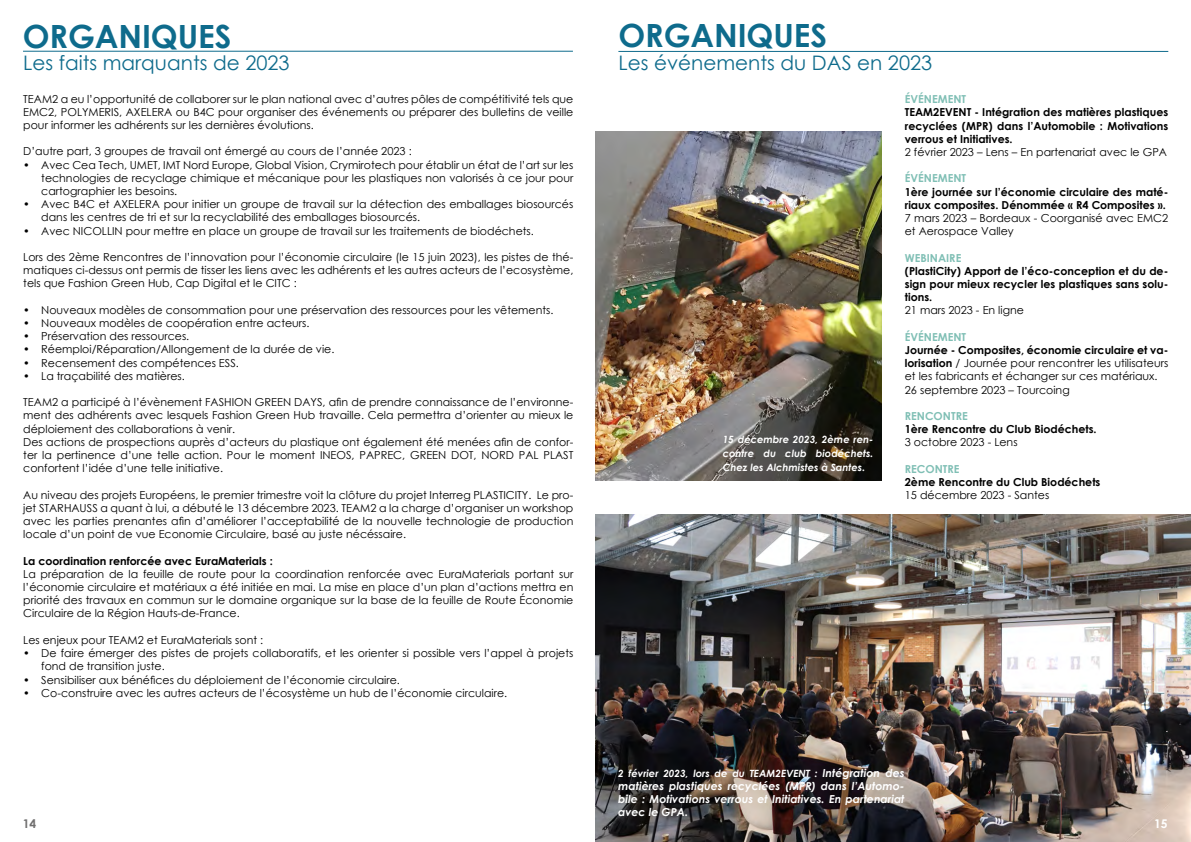
<style>
.page{position:relative;width:1191px;height:842px;background:#fff}
.page>*{position:absolute;margin:0;border:0;box-sizing:border-box;transform-origin:0 0}
.t1{font:700 32px "Century Gothic";color:#0e6b8c}
.t2{font:20px "Century Gothic";color:#0e6b8c}
.t3{font:700 12px "Century Gothic";color:#706f6f}
.t4{font:700 12px "Century Gothic";color:#fff}
.t5{font:11px/13.2px "Century Gothic";color:#000;text-align:justify}
.t6{font:700 11px/13.2px "Century Gothic";color:#000;text-align:justify}
.t7{font:italic 700 11px/13.2px "Century Gothic";color:#fff;text-align:justify}
.t8{font:700 11px "Century Gothic";color:#80bfb5}
.t9{font:italic 700 10px/14px "Century Gothic";color:#fff;text-align:justify}
.s1{font-weight:700}
.s2{font-size:11px}
</style>
<div class="page">
<img style="left:595px;top:514px;width:596px;height:328px">
<hr style="left:23px;top:51px;width:550px;height:1px;background:#0e6b8c">
<hr style="left:618px;top:51px;width:550px;height:1px;background:#0e6b8c">
<img style="left:595px;top:132px;width:287px;height:348px">
<h1 class="t1" style="left:23px;top:12px;width:210px">ORGANIQUES</h1>
<h2 class="t2" style="left:23px;top:49px;width:268px">Les faits marquants de 2023</h2>
<p class="t5" style="left:23px;top:93px;width:551px">TEAM2 a eu l’opportunité de collaborer sur le plan national avec d’autres pôles de compétitivité tels que EMC2, POLYMERIS, AXELERA ou B4C pour organiser des événements ou préparer des bulletins de veille pour informer les adhérents sur les dernières évolutions.</p>
<p class="t5" style="left:23px;top:145px;width:390px">D’autre part, 3 groupes de travail ont émergé au cours de l’année 2023 :</p>
<p class="t5" style="left:41px;top:158px;width:533px;text-indent:-18px">• Avec Cea Tech, UMET, IMT Nord Europe, Global Vision, Crymirotech pour établir un état de l’art sur les technologies de recyclage chimique et mécanique pour les plastiques non valorisés à ce jour pour cartographier les besoins.</p>
<p class="t5" style="left:41px;top:197px;width:533px;text-indent:-18px">• Avec B4C et AXELERA pour initier un groupe de travail sur la détection des emballages biosourcés dans les centres de tri et sur la recyclabilité des emballages biosourcés.</p>
<p class="t5" style="left:23px;top:224px;width:512px">• Avec NICOLLIN pour mettre en place un groupe de travail sur les traitements de biodéchets.</p>
<p class="t5" style="left:23px;top:250px;width:551px">Lors des 2ème Rencontres de l’innovation pour l’économie circulaire (le 15 juin 2023), les pistes de thé&shy;matiques ci-dessus ont permis de tisser les liens avec les adhérents et les autres acteurs de l’ecosystème, tels que Fashion Green Hub, Cap Digital et le CITC :</p>
<p class="t5" style="left:23px;top:303px;width:532px">• Nouveaux modèles de consommation pour une préservation des ressources pour les vêtements.</p>
<p class="t5" style="left:23px;top:316px;width:288px">• Nouveaux modèles de coopération entre acteurs.</p>
<p class="t5" style="left:23px;top:329px;width:167px">• Préservation des ressources.</p>
<p class="t5" style="left:23px;top:343px;width:313px">• Réemploi/Réparation/Allongement de la durée de vie.</p>
<p class="t5" style="left:23px;top:356px;width:217px">• Recensement des compétences ESS.</p>
<p class="t5" style="left:23px;top:369px;width:163px">• La traçabilité des matières.</p>
<p class="t5" style="left:23px;top:395px;width:551px;text-align:left">TEAM2 a participé à l’évènement FASHION GREEN DAYS, afin de prendre connaissance de l’environne&shy;ment des adhérents avec lesquels Fashion Green Hub travaille. Cela permettra d’orienter au mieux le déploiement des collaborations à venir.<br>Des actions de prospections auprès d’acteurs du plastique ont également été menées afin de confor&shy;ter la pertinence d’une telle action. Pour le moment INEOS, PAPREC, GREEN DOT, NORD PAL PLAST confortent l’idée d’une telle initiative.</p>
<p class="t5" style="left:23px;top:488px;width:551px">Au niveau des projets Européens, le premier trimestre voit la clôture du projet Interreg PLASTICITY. Le pro&shy;jet STARHAUSS a quant à lui, a débuté le 13 décembre 2023. TEAM2 a la charge d’organiser un workshop avec les parties prenantes afin d’améliorer l’acceptabilité de la nouvelle technologie de production locale d’un point de vue Economie Circulaire, basé au juste nécéssaire.</p>
<p class="t6" style="left:23px;top:554px;width:251px">La coordination renforcée avec EuraMaterials :</p>
<p class="t5" style="left:23px;top:567px;width:551px">La préparation de la feuille de route pour la coordination renforcée avec EuraMaterials portant sur l’économie circulaire et matériaux a été initiée en mai. La mise en place d’un plan d’actions mettra en priorité des travaux en commun sur le domaine organique sur la base de la feuille de Route Économie Circulaire de la Région Hauts-de-France.</p>
<p class="t5" style="left:23px;top:633px;width:241px">Les enjeux pour TEAM2 et EuraMaterials sont :</p>
<p class="t5" style="left:41px;top:646px;width:533px;text-indent:-18px">• De faire émerger des pistes de projets collaboratifs, et les orienter si possible vers l’appel à projets fond de transition juste.</p>
<p class="t5" style="left:23px;top:673px;width:378px">• Sensibiliser aux bénéfices du déploiement de l’économie circulaire.</p>
<p class="t5" style="left:23px;top:686px;width:485px">• Co-construire avec les autres acteurs de l’écosystème un hub de l’économie circulaire.</p>
<h1 class="t1" style="left:618px;top:11px;width:210px">ORGANIQUES</h1>
<h2 class="t2" style="left:618px;top:49px;width:315px">Les événements du DAS en 2023</h2>
<p class="t9" style="left:722px;top:432px;width:152px">15 décembre 2023, 2ème ren&shy;contre du club biodéchets.<br>Chez les Alchmistes à Santes.</p>
<p class="t8" style="left:904px;top:91px;width:63px">ÉVÉNEMENT</p>
<p class="t6" style="left:904px;top:105px;width:265px">TEAM2EVENT - Intégration des matières plastiques recyclées (MPR) dans l’Automobile : Motivations verrous et Initiatives.</p>
<p class="t5" style="left:904px;top:145px;width:264px">2 février 2023 – Lens – En partenariat avec le GPA</p>
<p class="t8" style="left:904px;top:170px;width:63px">ÉVÉNEMENT</p>
<p class="t6" style="left:904px;top:185px;width:265px">1ère journée sur l’économie circulaire des maté&shy;riaux composites. Dénommée « R4 Composites ».</p>
<p class="t5" style="left:904px;top:211px;width:265px">7 mars 2023 – Bordeaux - Coorganisé avec EMC2 et Aerospace Valley</p>
<p class="t8" style="left:904px;top:249px;width:58px">WEBINAIRE</p>
<p class="t6" style="left:904px;top:264px;width:265px">(PlastiCity) Apport de l’éco-conception et du de&shy;sign pour mieux recycler les plastiques sans solu&shy;tions.</p>
<p class="t5" style="left:904px;top:304px;width:121px">21 mars 2023 - En ligne</p>
<p class="t8" style="left:904px;top:328px;width:63px">ÉVÉNEMENT</p>
<p class="t5" style="left:904px;top:343px;width:265px;text-align:left"><span class="s1">Journée - Composites, économie circulaire et va&shy;lorisation</span> / Journée pour rencontrer les utilisateurs et les fabricants et échanger sur ces matériaux.<br>26 septembre 2023 – Tourcoing</p>
<p class="t8" style="left:904px;top:408px;width:64px">RENCONTRE</p>
<p class="t6" style="left:904px;top:422px;width:193px">1ère Rencontre du Club Biodéchets.</p>
<p class="t5" style="left:904px;top:436px;width:114px">3 octobre 2023 - Lens</p>
<p class="t8" style="left:904px;top:460px;width:56px">RECONTRE</p>
<p class="t6" style="left:904px;top:475px;width:197px">2ème Rencontre du Club Biodéchets</p>
<p class="t5" style="left:904px;top:488px;width:146px">15 décembre 2023 - Santes</p>
<p class="t9" style="left:618px;top:765px;width:288px">2 février 2023, lors de du TEAM2EVENT : <span class="s2">Intégration des</span></p>
<p class="t7" style="left:618px;top:779px;width:288px">matières plastiques recyclées (MPR) dans l’Automo&shy;bile : Motivations verrous et Initiatives. En partenariat avec le GPA.</p>
<p class="t3" style="left:23px;top:815px;width:15px">14</p>
<p class="t4" style="left:1154px;top:815px;width:15px">15</p>
</div>
